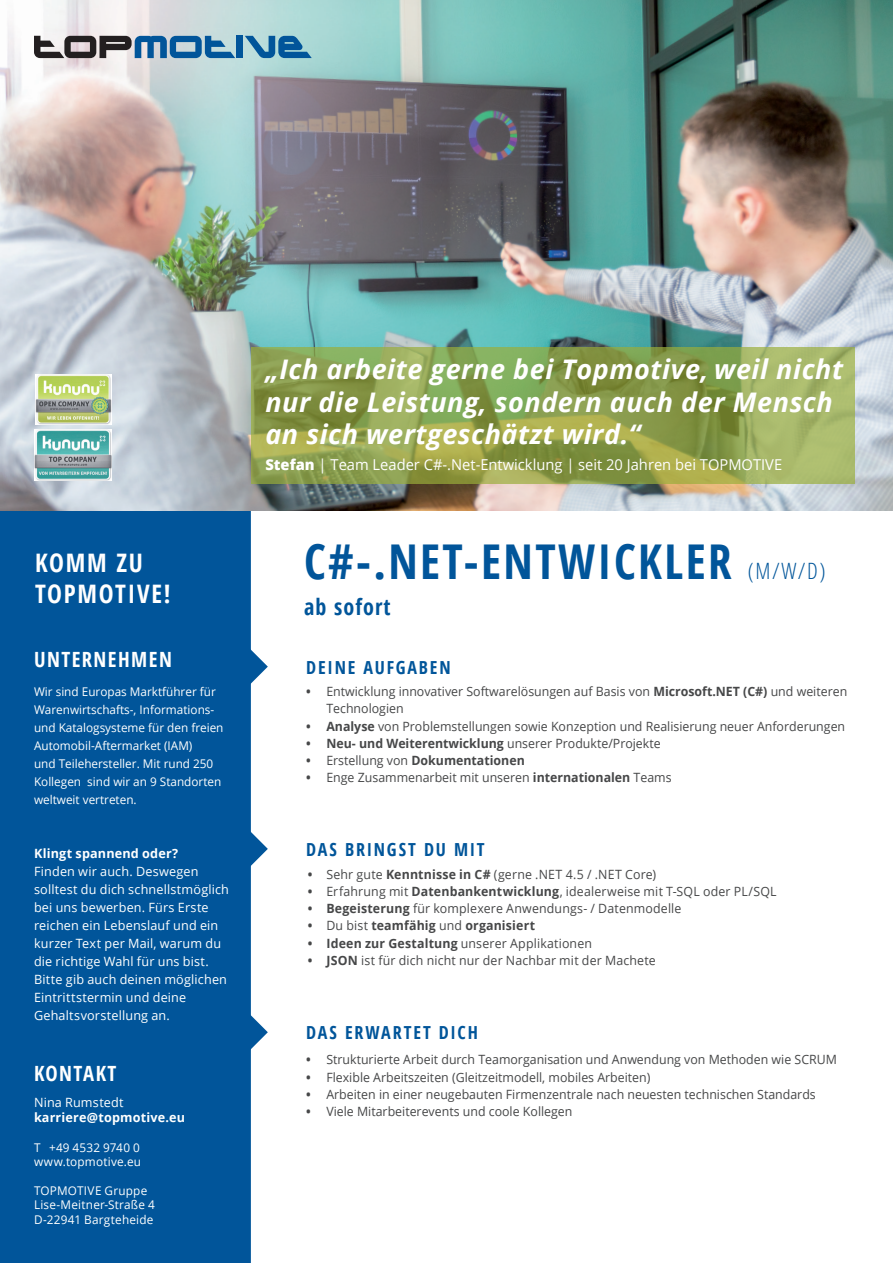
<style>
.page{position:relative;width:893px;height:1263px;background:#fff}
.page>*{position:absolute;margin:0;border:0;box-sizing:border-box;transform-origin:0 0}
.t1{font:700 condensed 48px "Open Sans";letter-spacing:.05em;color:#01559a}
.t2{font:italic 700 27px/32.4px "Open Sans";letter-spacing:.02em;color:#fff}
.t3{font:700 condensed 25.5px/30.3px "Open Sans";letter-spacing:.07em;color:#fff}
.t4{font:700 condensed 22.5px "Open Sans";letter-spacing:.05em;color:#01559a}
.t5{font:700 condensed 21px "Open Sans";letter-spacing:.07em;color:#fff}
.t6{font:700 condensed 18px "Open Sans";letter-spacing:.1em;color:#01559a}
.t7{font:15px "Open Sans";color:#fff}
.t8{font:12.75px/17.2px "Open Sans";color:#464748}
.t9{font:12.75px/18px "Open Sans";letter-spacing:.015em;color:#fff}
.t10{font:700 12.75px "Open Sans";color:#464748}
.t11{font:700 12.75px "Open Sans";letter-spacing:.015em;color:#fff}
.t12{font:12px/18px "Open Sans";color:#fff}
.s1{font-weight:800}
.s2{font-weight:300;font-size:22.5px}
.s3{font-weight:700}
.s4{font-weight:400}
</style>
<div class="page">
<div style="left:0;top:511px;width:251px;height:752px;background:#01559a"></div>
<img style="left:0;top:0;width:893px;height:511px">
<svg style="left:232px;top:649px;width:36px;height:36px"></svg>
<svg style="left:232px;top:831px;width:36px;height:36px"></svg>
<svg style="left:232px;top:1014px;width:36px;height:36px"></svg>
<img style="left:35px;top:430px;width:76px;height:50px">
<img style="left:36px;top:374px;width:76px;height:50px">
<svg style="left:34px;top:36px;width:201px;height:22px;background:#657e94"></svg>
<div style="left:237px;top:36px;width:6px;height:22px;background:#01559a"></div>
<svg style="left:245px;top:36px;width:67px;height:22px"></svg>
<svg style="left:251px;top:347px;width:604px;height:136px;background:#91a352"></svg>
<h3 class="t3" style="left:35px;top:547px;width:137px">KOMM ZU<br>TOPMOTIVE!</h3>
<h3 class="t5" style="left:34px;top:645px;width:139px">UNTERNEHMEN</h3>
<p class="t12" style="left:34px;top:682px;width:191px">Wir sind Europas Marktführer für<br>Warenwirtschafts-, Informations&shy;und Katalogsysteme für den freien<br>Automobil-Aftermarket (IAM)<br>und Teilehersteller. Mit rund 250<br>Kollegen sind wir an 9 Standorten weltweit vertreten.</p>
<p class="t11" style="left:34px;top:844px;width:146px">Klingt spannend oder?</p>
<p class="t9" style="left:34px;top:862px;width:197px">Finden wir auch. Deswegen solltest du dich schnellstmöglich bei uns bewerben. Fürs Erste reichen ein Lebenslauf und ein kurzer Text per Mail, warum du die richtige Wahl für uns bist.<br>Bitte gib auch deinen möglichen<br>Eintrittstermin und deine<br>Gehaltsvorstellung an.</p>
<h3 class="t5" style="left:34px;top:1058px;width:84px">KONTAKT</h3>
<p class="t9" style="left:34px;top:1092px;width:91px">Nina Rumstedt</p>
<p class="t11" style="left:34px;top:1108px;width:153px">karriere@topmotive.eu</p>
<p class="t12" style="left:34px;top:1140px;width:109px;line-height:14.4px">T +49 4532 9740 0 www.topmotive.eu</p>
<p class="t12" style="left:34px;top:1183px;width:122px;line-height:14.4px">TOPMOTIVE Gruppe<br>Lise-Meitner-Straße 4<br>D-22941 Bargteheide</p>
<h2 class="t2" style="left:265px;top:352px;width:579px">„Ich arbeite gerne bei Topmotive, weil nicht nur die Leistung, sondern auch der Mensch an sich wertgeschätzt wird.“</h2>
<p class="t7" style="left:265px;top:454px;width:518px"><span class="s1">Stefan</span> | Team Leader C#-.Net-Entwicklung | seit 20 Jahren bei TOPMOTIVE</p>
<h1 class="t1" style="left:304px;top:528px;width:523px">C#-.NET-ENTWICKLER <span class="s2">(M/W/D)</span></h1>
<h3 class="t4" style="left:304px;top:591px;width:88px">ab sofort</h3>
<h3 class="t6" style="left:306px;top:654px;width:146px">DEINE AUFGABEN</h3>
<p class="t8" style="left:326px;top:683px;width:522px;text-indent:-20px"><span class="s3">•</span> Entwicklung innovativer Softwarelösungen auf Basis von <span class="s3">Microsoft.NET (C#)</span> und weiteren<br>Technologien</p>
<p class="t8" style="left:306px;top:717px;width:541px"><span class="s3">• Analyse</span> von Problemstellungen sowie Konzeption und Realisierung neuer Anforderungen</p>
<p class="t10" style="left:306px;top:734px;width:356px">• Neu- und Weiterentwicklung <span class="s4">unserer Produkte/Projekte</span></p>
<p class="t10" style="left:306px;top:752px;width:220px">• <span class="s4">Erstellung von</span> Dokumentationen</p>
<p class="t8" style="left:306px;top:769px;width:367px"><span class="s3">•</span> Enge Zusammenarbeit mit unseren <span class="s3">internationalen</span> Teams</p>
<h3 class="t6" style="left:306px;top:837px;width:180px">DAS BRINGST DU MIT</h3>
<p class="t8" style="left:308px;top:865px;width:350px"><span class="s3">•</span> Sehr gute <span class="s3">Kenntnisse in C#</span> (gerne .NET 4.5 / .NET Core)</p>
<p class="t8" style="left:308px;top:882px;width:470px"><span class="s3">•</span> Erfahrung mit <span class="s3">Datenbankentwicklung</span>, idealerweise mit T-SQL oder PL/SQL</p>
<p class="t8" style="left:308px;top:899px;width:375px"><span class="s3">• Begeisterung</span> für komplexere Anwendungs- / Datenmodelle</p>
<p class="t10" style="left:308px;top:917px;width:229px">• <span class="s4">Du bist</span> teamfähig <span class="s4">und</span> organisiert</p>
<p class="t8" style="left:308px;top:934px;width:286px"><span class="s3">• Ideen zur Gestaltung</span> unserer Applikationen</p>
<p class="t8" style="left:308px;top:951px;width:350px"><span class="s3">• JSON</span> ist für dich nicht nur der Nachbar mit der Machete</p>
<h3 class="t6" style="left:306px;top:1019px;width:173px">DAS ERWARTET DICH</h3>
<p class="t8" style="left:306px;top:1051px;width:532px"><span class="s3">•</span> Strukturierte Arbeit durch Teamorganisation und Anwendung von Methoden wie SCRUM</p>
<p class="t8" style="left:306px;top:1068px;width:346px"><span class="s3">•</span> Flexible Arbeitszeiten (Gleitzeitmodell, mobiles Arbeiten)</p>
<p class="t8" style="left:306px;top:1085px;width:511px"><span class="s3">•</span> Arbeiten in einer neugebauten Firmenzentrale nach neuesten technischen Standards</p>
<p class="t8" style="left:306px;top:1102px;width:268px"><span class="s3">•</span> Viele Mitarbeiterevents und coole Kollegen</p>
</div>
